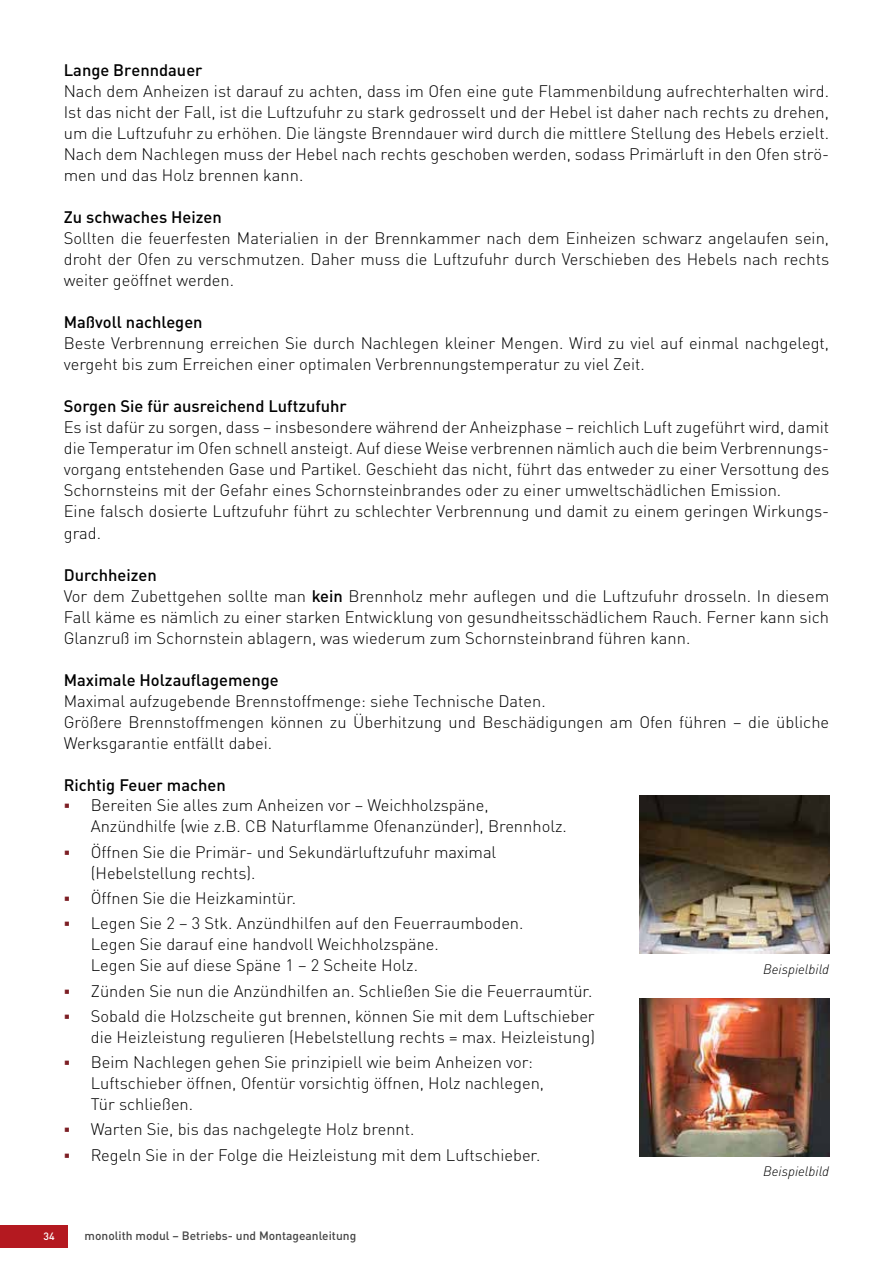
<style>
.page{position:relative;width:893px;height:1263px;background:#fff}
.page>*{position:absolute;margin:0;border:0;box-sizing:border-box;transform-origin:0 0}
.t1{font:300 16.5px/21px "DINOT";color:#000}
.t2{font:500 16.5px "DINOT";color:#000}
.t3{font:italic 300 13.5px "DINOT";color:#000}
.t4{font:500 12px "DINOT";color:#464646}
.t5{font:500 10.5px "DINOT";color:#fff}
.s1{font-weight:500}
</style>
<div class="page">
<div style="left:0;top:1226px;width:68px;height:22px;background:#b41920"></div>
<img style="left:640px;top:795px;width:189px;height:159px">
<img style="left:640px;top:998px;width:189px;height:158px">
<p class="t2" style="left:64px;top:60px;width:140px">Lange Brenndauer</p>
<p class="t1" style="left:64px;top:81px;width:767px;text-align:justify">Nach dem Anheizen ist darauf zu achten, dass im Ofen eine gute Flammenbildung aufrechterhalten wird.<br>Ist das nicht der Fall, ist die Luftzufuhr zu stark gedrosselt und der Hebel ist daher nach rechts zu drehen, um die Luftzufuhr zu erhöhen. Die längste Brenndauer wird durch die mittlere Stellung des Hebels erzielt.<br>Nach dem Nachlegen muss der Hebel nach rechts geschoben werden, sodass Primärluft in den Ofen strö&shy;men und das Holz brennen kann.</p>
<p class="t2" style="left:64px;top:207px;width:160px">Zu schwaches Heizen</p>
<p class="t1" style="left:64px;top:228px;width:767px;text-align:justify">Sollten die feuerfesten Materialien in der Brennkammer nach dem Einheizen schwarz angelaufen sein, droht der Ofen zu verschmutzen. Daher muss die Luftzufuhr durch Verschieben des Hebels nach rechts weiter geöffnet werden.</p>
<p class="t2" style="left:64px;top:312px;width:140px">Maßvoll nachlegen</p>
<p class="t1" style="left:64px;top:333px;width:767px">Beste Verbrennung erreichen Sie durch Nachlegen kleiner Mengen. Wird zu viel auf einmal nachgelegt, vergeht bis zum Erreichen einer optimalen Verbrennungstemperatur zu viel Zeit.</p>
<p class="t2" style="left:64px;top:396px;width:285px">Sorgen Sie für ausreichend Luftzufuhr</p>
<p class="t1" style="left:64px;top:417px;width:767px">Es ist dafür zu sorgen, dass – insbesondere während der Anheizphase – reichlich Luft zugeführt wird, damit die Temperatur im Ofen schnell ansteigt. Auf diese Weise verbrennen nämlich auch die beim Verbrennungs&shy;vorgang entstehenden Gase und Partikel. Geschieht das nicht, führt das entweder zu einer Versottung des Schornsteins mit der Gefahr eines Schornsteinbrandes oder zu einer umweltschädlichen Emission.<br>Eine falsch dosierte Luftzufuhr führt zu schlechter Verbrennung und damit zu einem geringen Wirkungs&shy;grad.</p>
<p class="t1" style="left:64px;top:564px;width:767px"><span class="s1">Durchheizen<br></span>Vor dem Zubettgehen sollte man <span class="s1">kein</span> Brennholz mehr auflegen und die Luftzufuhr drosseln. In diesem Fall käme es nämlich zu einer starken Entwicklung von gesundheitsschädlichem Rauch. Ferner kann sich Glanzruß im Schornstein ablagern, was wiederum zum Schornsteinbrand führen kann.</p>
<p class="t2" style="left:64px;top:669px;width:216px">Maximale Holzauflagemenge</p>
<p class="t1" style="left:64px;top:690px;width:767px">Maximal aufzugebende Brennstoffmenge: siehe Technische Daten.<br>Größere Brennstoffmengen können zu Überhitzung und Beschädigungen am Ofen führen – die übliche<br>Werksgarantie entfällt dabei.</p>
<p class="t2" style="left:64px;top:774px;width:163px">Richtig Feuer machen</p>
<p class="t1" style="left:91px;top:795px;width:478px">Bereiten Sie alles zum Anheizen vor – Weichholzspäne,<br>Anzündhilfe (wie z.B. CB Naturflamme Ofenanzünder), Brennholz.</p>
<p class="t1" style="left:91px;top:841px;width:407px">Öffnen Sie die Primär- und Sekundärluftzufuhr maximal (Hebelstellung rechts).</p>
<p class="t1" style="left:91px;top:885px;width:434px;line-height:25.2px">Öffnen Sie die Heizkamintür.<br>Legen Sie 2 – 3 Stk. Anzündhilfen auf den Feuerraumboden.</p>
<p class="t1" style="left:91px;top:934px;width:350px">Legen Sie darauf eine handvoll Weichholzspäne.<br>Legen Sie auf diese Späne 1 – 2 Scheite Holz.</p>
<p class="t1" style="left:91px;top:978px;width:505px;line-height:25.2px">Zünden Sie nun die Anzündhilfen an. Schließen Sie die Feuerraumtür.<br>Sobald die Holzscheite gut brennen, können Sie mit dem Luftschieber</p>
<p class="t1" style="left:91px;top:1024px;width:506px;line-height:25.2px">die Heizleistung regulieren (Hebelstellung rechts = max. Heizleistung)<br>Beim Nachlegen gehen Sie prinzipiell wie beim Anheizen vor:</p>
<p class="t1" style="left:91px;top:1072px;width:455px">Luftschieber öffnen, Ofentür vorsichtig öffnen, Holz nachlegen,<br>Tür schließen.</p>
<p class="t1" style="left:91px;top:1116px;width:451px;line-height:25.2px">Warten Sie, bis das nachgelegte Holz brennt.<br>Regeln Sie in der Folge die Heizleistung mit dem Luftschieber.</p>
<p class="t3" style="left:763px;top:960px;width:67px">Beispielbild</p>
<p class="t3" style="left:763px;top:1162px;width:67px">Beispielbild</p>
<p class="t5" style="left:44px;top:1229px;width:13px">34</p>
<p class="t4" style="left:85px;top:1228px;width:273px">monolith modul – Betriebs- und Montageanleitung</p>
</div>
